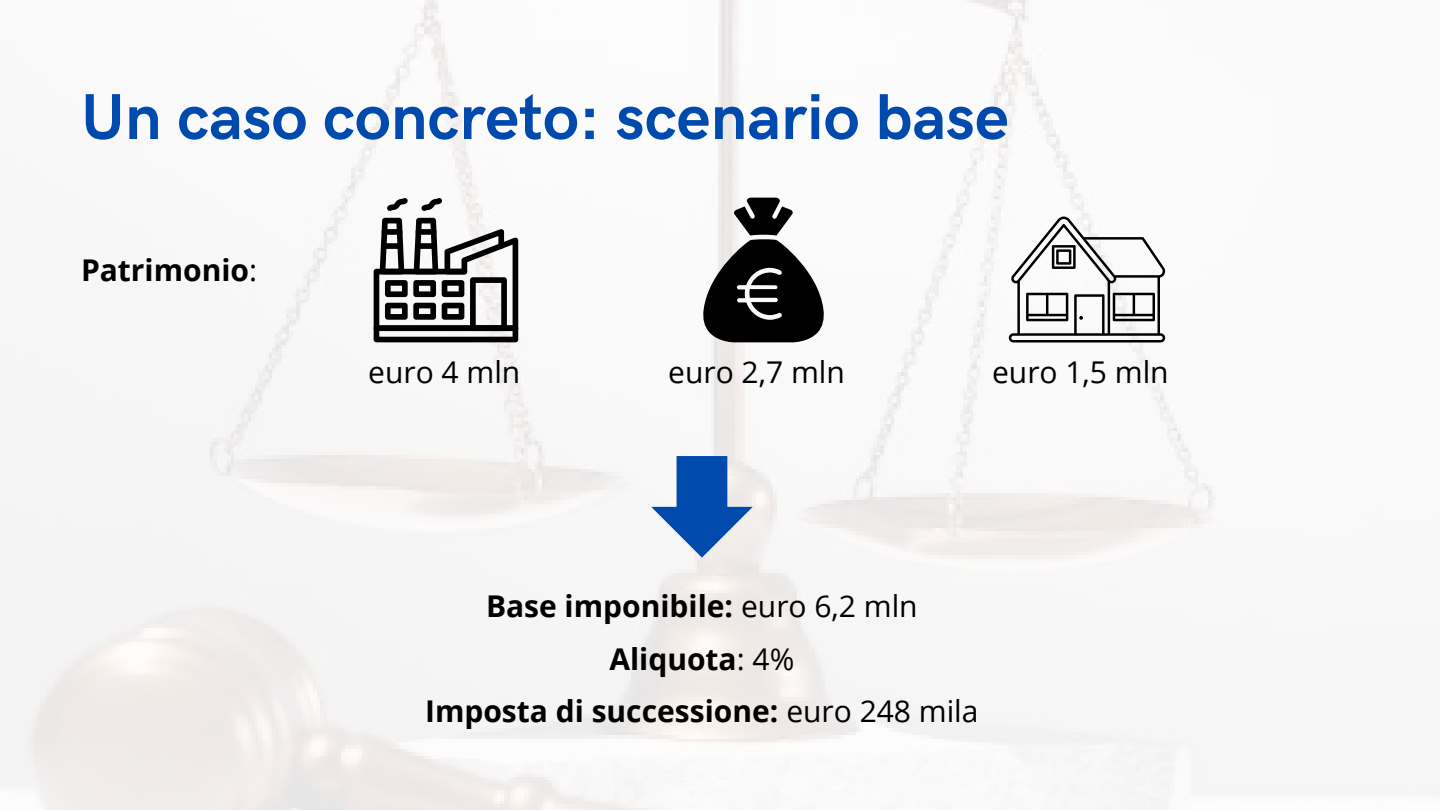
<style>
.page{position:relative;width:1440px;height:810px;background:#fff}
.page>*{position:absolute;margin:0;border:0;box-sizing:border-box;transform-origin:0 0}
.t1{font:700 65px "HK Grotesk";color:#004aad}
.t2{font:700 30px "Open Sans";color:#000}
.t3{font:30px "Open Sans";color:#000}
.s1{font-weight:400}
</style>
<div class="page">
<img style="left:0;top:0;width:1215px;height:810px">
<svg style="left:374px;top:218px;width:144px;height:124px"></svg>
<svg style="left:421px;top:198px;width:21px;height:13px"></svg>
<svg style="left:387px;top:198px;width:21px;height:13px"></svg>
<svg style="left:702px;top:198px;width:123px;height:144px"></svg>
<svg style="left:1009px;top:217px;width:157px;height:125px"></svg>
<svg style="left:651px;top:456px;width:102px;height:102px"></svg>
<p class="t1" style="left:81px;top:81px;width:929px">Un caso concreto: scenario base</p>
<h1 class="t2" style="left:81px;top:249px;width:178px">Patrimonio<span class="s1">:</span></h1>
<p class="t3" style="left:368px;top:351px;width:154px">euro 4 mln</p>
<p class="t3" style="left:668px;top:351px;width:178px">euro 2,7 mln</p>
<p class="t3" style="left:992px;top:351px;width:178px">euro 1,5 mln</p>
<p class="t2" style="left:486px;top:585px;width:433px">Base imponibile: <span class="s1">euro 6,2 mln</span></p>
<p class="t2" style="left:609px;top:638px;width:186px">Aliquota<span class="s1">: 4%</span></p>
<p class="t2" style="left:425px;top:690px;width:555px">Imposta di successione: <span class="s1">euro 248 mila</span></p>
</div>
